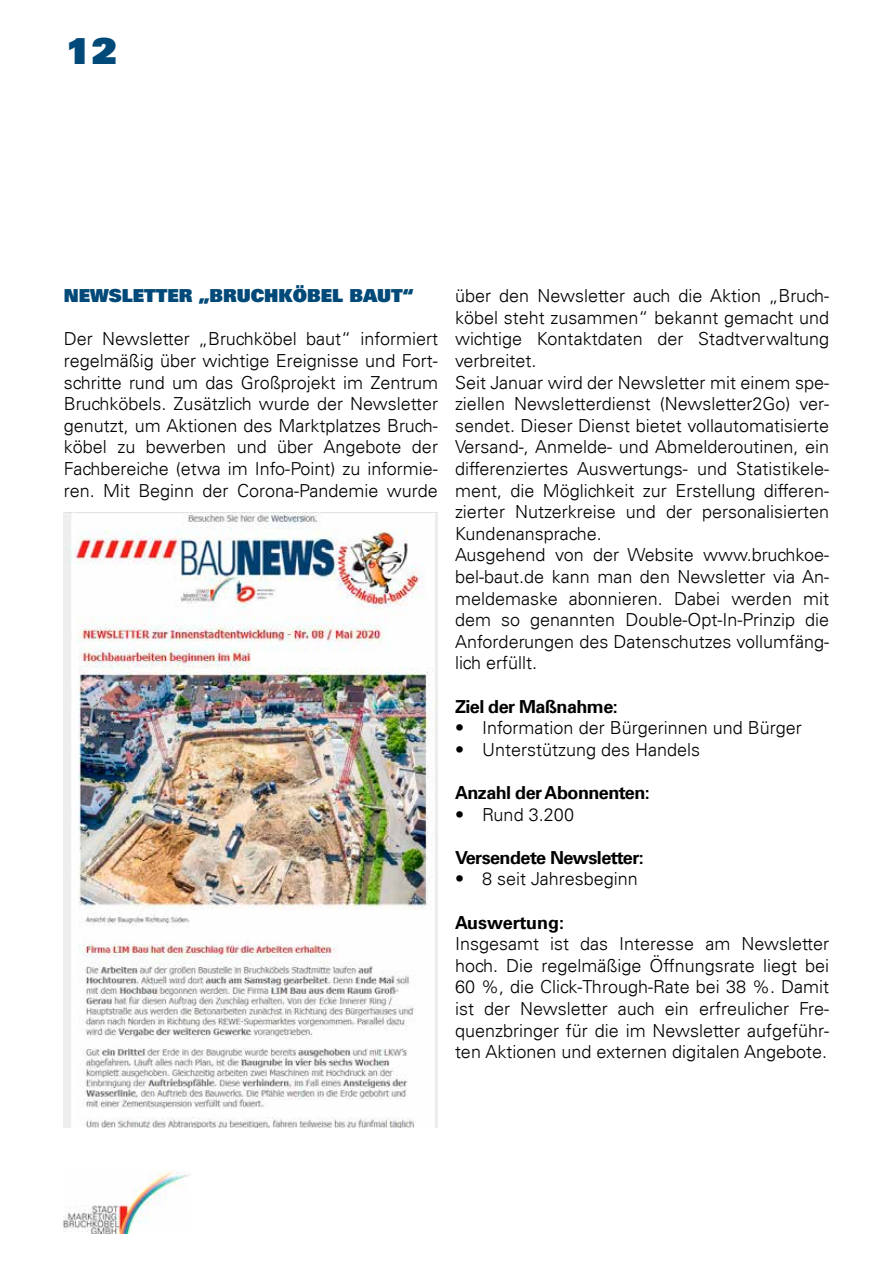
<style>
.page{position:relative;width:893px;height:1263px;background:#fff}
.page>*{position:absolute;margin:0;border:0;box-sizing:border-box;transform-origin:0 0}
.t1{font:900 36px "Univers LT";color:#004978}
.t2{font:300 18px/21.6px "Univers LT";color:#000;text-align:justify}
.t3{font:700 18px "Univers LT";letter-spacing:-.03em;color:#000}
.t4{font:900 18px "Univers LT";color:#004978}
.t5{font:700 18px "Univers LT";color:#000}
</style>
<div class="page">
<img style="left:64px;top:1171px;width:126px;height:62px">
<img style="left:64px;top:513px;width:374px;height:615px">
<h1 class="t1" style="left:66px;top:28px;width:52px">12</h1>
<p class="t4" style="left:64px;top:284px;width:351px">NEWSLETTER „BRUCHKÖBEL BAUT“</p>
<p class="t2" style="left:64px;top:328px;width:376px">Der Newsletter „Bruchköbel baut“ informiert regelmäßig über wichtige Ereignisse und Fort&shy;schritte rund um das Großprojekt im Zentrum Bruchköbels. Zusätzlich wurde der Newsletter genutzt, um Aktionen des Marktplatzes Bruch&shy;köbel zu bewerben und über Angebote der Fachbereiche (etwa im Info-Point) zu informie&shy;ren. Mit Beginn der Corona-Pandemie wurde</p>
<p class="t2" style="left:455px;top:285px;width:376px;text-align:left">über den Newsletter auch die Aktion „Bruch&shy;köbel steht zusammen“ bekannt gemacht und wichtige Kontaktdaten der Stadtverwaltung verbreitet.<br>Seit Januar wird der Newsletter mit einem spe&shy;ziellen Newsletterdienst (Newsletter2Go) ver&shy;sendet. Dieser Dienst bietet vollautomatisierte Versand-, Anmelde- und Abmelderoutinen, ein differenziertes Auswertungs- und Statistikele&shy;ment, die Möglichkeit zur Erstellung differen&shy;zierter Nutzerkreise und der personalisierten Kundenansprache.<br>Ausgehend von der Website www.bruchkoe&shy;bel-baut.de kann man den Newsletter via An&shy;meldemaske abonnieren. Dabei werden mit dem so genannten Double-Opt-In-Prinzip die Anforderungen des Datenschutzes vollumfäng&shy;lich erfüllt.</p>
<p class="t3" style="left:455px;top:696px;width:164px">Ziel der Maßnahme:</p>
<p class="t2" style="left:455px;top:717px;width:348px">• Information der Bürgerinnen und Bürger</p>
<p class="t2" style="left:455px;top:739px;width:247px">• Unterstützung des Handels</p>
<p class="t3" style="left:455px;top:782px;width:196px">Anzahl der Abonnenten:</p>
<p class="t2" style="left:455px;top:803px;width:121px">• Rund 3.200</p>
<p class="t3" style="left:455px;top:847px;width:190px">Versendete Newsletter:</p>
<p class="t2" style="left:455px;top:868px;width:184px">• 8 seit Jahresbeginn</p>
<p class="t5" style="left:455px;top:912px;width:111px">Auswertung:</p>
<p class="t2" style="left:455px;top:933px;width:376px">Insgesamt ist das Interesse am Newsletter hoch. Die regelmäßige Öffnungsrate liegt bei 60 %, die Click-Through-Rate bei 38 %. Damit ist der Newsletter auch ein erfreulicher Fre&shy;quenzbringer für die im Newsletter aufgeführ&shy;ten Aktionen und externen digitalen Angebote.</p>
</div>
